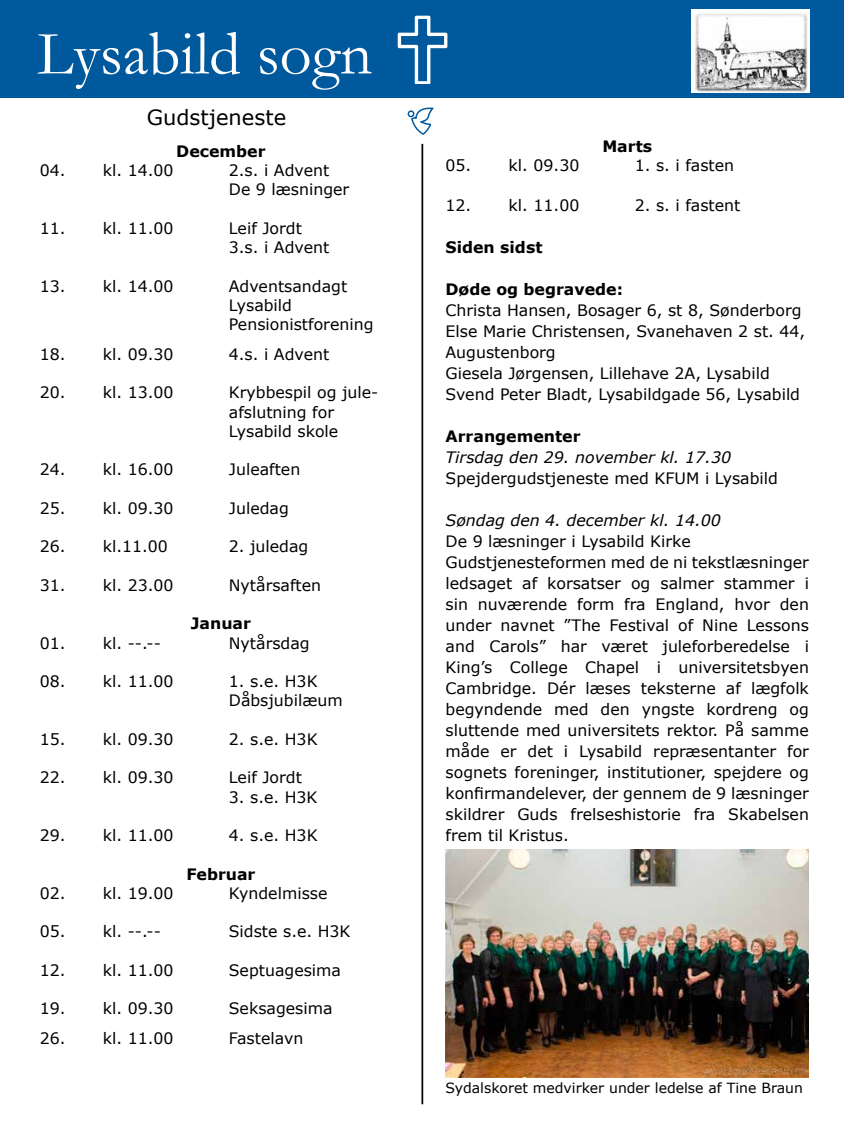
<style>
.page{position:relative;width:844px;height:1141px;background:#fff}
.page>*{position:absolute;margin:0;border:0;box-sizing:border-box;transform-origin:0 0}
.t1{font:63px "Garamond";color:#fff}
.t2{font:21px "Verdana";color:#000}
.t3{font:15.75px/21px "Verdana";color:#000}
.t4{font:700 15.75px "Verdana";color:#000}
.t5{font:italic 15.75px "Verdana";color:#000}
.t6{font:14px "Verdana";color:#000}
</style>
<div class="page">
<div style="left:0;top:0;width:843px;height:97px;background:#00599d"></div>
<img style="left:691px;top:10px;width:117px;height:83px">
<svg style="left:407px;top:107px;width:26px;height:28px"></svg>
<hr style="left:421px;top:144px;width:2px;height:960px;background:#000">
<svg style="left:397px;top:16px;width:50px;height:68px"></svg>
<img style="left:445px;top:849px;width:363px;height:229px">
<h1 class="t1" style="left:37px;top:11px;width:336px">Lysabild sogn</h1>
<h2 class="t2" style="left:147px;top:103px;width:141px">Gudstjeneste</h2>
<p class="t4" style="left:176px;top:140px;width:91px">December</p>
<p class="t3" style="left:40px;top:160px;width:135px">04. kl. 14.00</p>
<p class="t3" style="left:229px;top:161px;width:122px;line-height:19.2px">2.s. i Advent<br>De 9 læsninger</p>
<p class="t3" style="left:40px;top:217px;width:135px">11. kl. 11.00</p>
<p class="t3" style="left:229px;top:218px;width:102px;line-height:19.2px">Leif Jordt<br>3.s. i Advent</p>
<p class="t3" style="left:40px;top:275px;width:135px">13. kl. 14.00</p>
<p class="t3" style="left:229px;top:276px;width:146px;line-height:19.2px">Adventsandagt<br>Lysabild<br>Pensionistforening</p>
<p class="t3" style="left:40px;top:343px;width:135px">18. kl. 09.30</p>
<p class="t3" style="left:229px;top:343px;width:102px">4.s. i Advent</p>
<p class="t3" style="left:40px;top:382px;width:135px">20. kl. 13.00</p>
<p class="t3" style="left:229px;top:383px;width:151px;line-height:19.2px">Krybbespil og jule&shy;afslutning for<br>Lysabild skole</p>
<p class="t3" style="left:40px;top:459px;width:135px">24. kl. 16.00</p>
<p class="t3" style="left:229px;top:459px;width:73px">Juleaften</p>
<p class="t3" style="left:40px;top:497px;width:135px">25. kl. 09.30</p>
<p class="t3" style="left:229px;top:497px;width:61px">Juledag</p>
<p class="t3" style="left:40px;top:536px;width:130px">26. kl.11.00</p>
<p class="t3" style="left:229px;top:536px;width:81px">2. juledag</p>
<p class="t3" style="left:40px;top:574px;width:135px">31. kl. 23.00</p>
<p class="t3" style="left:229px;top:574px;width:94px">Nytårsaften</p>
<p class="t4" style="left:191px;top:612px;width:62px">Januar</p>
<p class="t3" style="left:40px;top:632px;width:123px">01. kl. --.--</p>
<p class="t3" style="left:229px;top:632px;width:82px">Nytårsdag</p>
<p class="t3" style="left:40px;top:671px;width:135px">08. kl. 11.00</p>
<p class="t3" style="left:229px;top:672px;width:115px;line-height:19.2px">1. s.e. H3K<br>Dåbsjubilæum</p>
<p class="t3" style="left:40px;top:728px;width:135px">15. kl. 09.30</p>
<p class="t3" style="left:229px;top:728px;width:90px">2. s.e. H3K</p>
<p class="t3" style="left:40px;top:767px;width:135px">22. kl. 09.30</p>
<p class="t3" style="left:229px;top:767px;width:75px">Leif Jordt</p>
<p class="t3" style="left:229px;top:786px;width:90px">3. s.e. H3K</p>
<p class="t3" style="left:40px;top:825px;width:135px">29. kl. 11.00</p>
<p class="t3" style="left:229px;top:825px;width:90px">4. s.e. H3K</p>
<p class="t4" style="left:186px;top:863px;width:71px">Februar</p>
<p class="t3" style="left:40px;top:882px;width:135px">02. kl. 19.00</p>
<p class="t3" style="left:229px;top:882px;width:100px">Kyndelmisse</p>
<p class="t3" style="left:40px;top:921px;width:123px">05. kl. --.--</p>
<p class="t3" style="left:229px;top:921px;width:123px">Sidste s.e. H3K</p>
<p class="t3" style="left:40px;top:959px;width:135px">12. kl. 11.00</p>
<p class="t3" style="left:229px;top:959px;width:114px">Septuagesima</p>
<p class="t3" style="left:40px;top:998px;width:135px">19. kl. 09.30</p>
<p class="t3" style="left:229px;top:998px;width:105px">Seksagesima</p>
<p class="t3" style="left:40px;top:1028px;width:135px">26. kl. 11.00</p>
<p class="t3" style="left:229px;top:1028px;width:76px">Fastelavn</p>
<p class="t4" style="left:602px;top:135px;width:51px">Marts</p>
<p class="t3" style="left:445px;top:155px;width:135px">05. kl. 09.30</p>
<p class="t3" style="left:634px;top:155px;width:101px">1. s. i fasten</p>
<p class="t3" style="left:445px;top:195px;width:135px">12. kl. 11.00</p>
<p class="t3" style="left:634px;top:195px;width:107px">2. s. i fastent</p>
<p class="t4" style="left:445px;top:236px;width:98px">Siden sidst</p>
<p class="t4" style="left:445px;top:278px;width:179px">Døde og begravede:</p>
<p class="t3" style="left:445px;top:300px;width:361px">Christa Hansen, Bosager 6, st 8, Sønderborg Else Marie Christensen, Svanehaven 2 st. 44, Augustenborg<br>Giesela Jørgensen, Lillehave 2A, Lysabild Svend Peter Bladt, Lysabildgade 56, Lysabild</p>
<p class="t4" style="left:445px;top:425px;width:136px">Arrangementer</p>
<p class="t5" style="left:445px;top:447px;width:287px">Tirsdag den 29. november kl. 17.30</p>
<p class="t3" style="left:445px;top:468px;width:334px">Spejdergudstjeneste med KFUM i Lysabild</p>
<p class="t5" style="left:445px;top:510px;width:277px">Søndag den 4. december kl. 14.00</p>
<p class="t3" style="left:445px;top:531px;width:365px">De 9 læsninger i Lysabild Kirke Gudstjenesteformen med de ni tekstlæsninger ledsaget af korsatser og salmer stammer i sin nuværende form fra England, hvor den under navnet ”The Festival of Nine Lessons and Carols” har været juleforberedelse i King’s College Chapel i universitetsbyen Cambridge. Dér læses teksterne af lægfolk begyndende med den yngste kordreng og sluttende med universitets rektor. På samme måde er det i Lysabild repræsentanter for sognets foreninger, institutioner, spejdere og konfirmandelever, der gennem de 9 læsninger skildrer Guds frelseshistorie fra Skabelsen frem til Kristus.</p>
<p class="t6" style="left:445px;top:1078px;width:359px">Sydalskoret medvirker under ledelse af Tine Braun</p>
</div>
